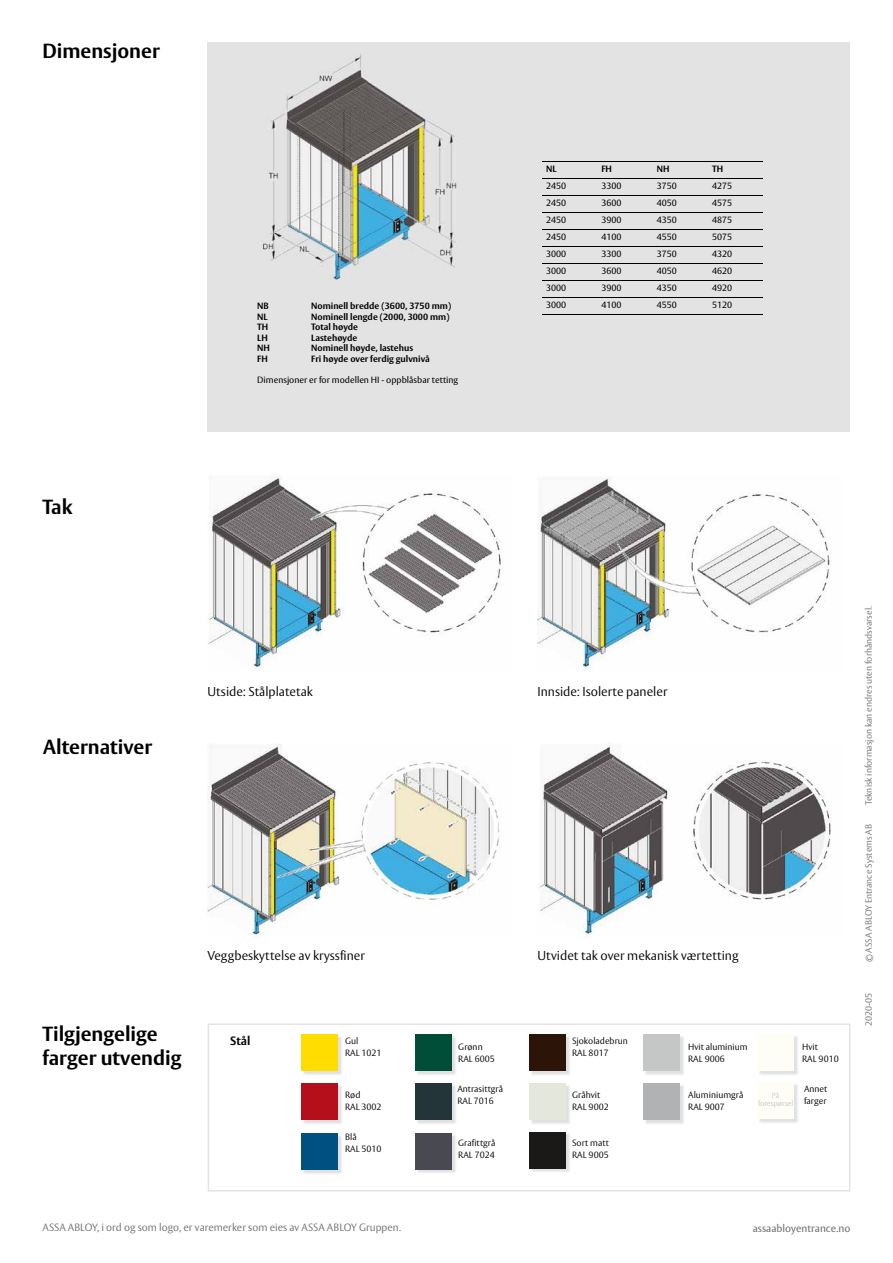
<style>
.page{position:relative;width:893px;height:1263px;background:#fff}
.page>*{position:absolute;margin:0;border:0;box-sizing:border-box;transform-origin:0 0}
.t1{font:700 20.25px/24px "ASSA Vesta";color:#000}
.t2{font:300 12.75px "ASSA Vesta";color:#000}
.t3{font:700 12px "ASSA Vesta";color:#000}
.t4{font:300 10.5px "ASSA Vesta";color:#6f6f6e}
.t5{font:10.5px "ASSA Vesta";color:#6f6f6e}
.t6{font:300 9px/12px "ASSA Vesta";color:#000}
.t7{font:9px "ASSA Vesta";color:#000}
.t8{font:700 9px "ASSA Vesta";color:#000}
.t9{font:300 9px "ASSA Vesta";color:#6f6f6e}
.t10{font:300 7.5px/8.9px "ASSA Vesta";letter-spacing:-.01em;color:#c5c6c6;text-align:center}
</style>
<div class="page">
<div style="left:207px;top:43px;width:643px;height:389px;background:#e3e3e3"></div>
<img style="left:262px;top:54px;width:195px;height:225px">
<svg style="left:208px;top:1023px;width:642px;height:168px"></svg>
<img style="left:537px;top:477px;width:294px;height:193px">
<img style="left:539px;top:743px;width:292px;height:195px">
<img style="left:208px;top:744px;width:292px;height:194px">
<img style="left:207px;top:476px;width:294px;height:194px">
<hr style="left:542px;top:161px;width:55px;height:1px;background:#000">
<hr style="left:597px;top:161px;width:55px;height:1px;background:#000">
<hr style="left:652px;top:161px;width:56px;height:1px;background:#000">
<hr style="left:708px;top:161px;width:55px;height:1px;background:#000">
<hr style="left:542px;top:178px;width:55px;height:1px;background:#000">
<hr style="left:597px;top:178px;width:55px;height:1px;background:#000">
<hr style="left:652px;top:178px;width:56px;height:1px;background:#000">
<hr style="left:708px;top:178px;width:55px;height:1px;background:#000">
<hr style="left:542px;top:195px;width:55px;height:1px;background:#000">
<hr style="left:597px;top:195px;width:55px;height:1px;background:#000">
<hr style="left:652px;top:195px;width:56px;height:1px;background:#000">
<hr style="left:708px;top:195px;width:55px;height:1px;background:#000">
<hr style="left:542px;top:212px;width:55px;height:1px;background:#000">
<hr style="left:597px;top:212px;width:55px;height:1px;background:#000">
<hr style="left:652px;top:212px;width:56px;height:1px;background:#000">
<hr style="left:708px;top:212px;width:55px;height:1px;background:#000">
<hr style="left:542px;top:229px;width:55px;height:1px;background:#000">
<hr style="left:597px;top:229px;width:55px;height:1px;background:#000">
<hr style="left:652px;top:229px;width:56px;height:1px;background:#000">
<hr style="left:708px;top:229px;width:55px;height:1px;background:#000">
<hr style="left:542px;top:246px;width:55px;height:1px;background:#000">
<hr style="left:597px;top:246px;width:55px;height:1px;background:#000">
<hr style="left:652px;top:246px;width:56px;height:1px;background:#000">
<hr style="left:708px;top:246px;width:55px;height:1px;background:#000">
<hr style="left:542px;top:263px;width:55px;height:1px;background:#000">
<hr style="left:597px;top:263px;width:55px;height:1px;background:#000">
<hr style="left:652px;top:263px;width:56px;height:1px;background:#000">
<hr style="left:708px;top:263px;width:55px;height:1px;background:#000">
<hr style="left:542px;top:280px;width:55px;height:1px;background:#000">
<hr style="left:597px;top:280px;width:55px;height:1px;background:#000">
<hr style="left:652px;top:280px;width:56px;height:1px;background:#000">
<hr style="left:708px;top:280px;width:55px;height:1px;background:#000">
<hr style="left:542px;top:297px;width:55px;height:1px;background:#000">
<hr style="left:597px;top:297px;width:55px;height:1px;background:#000">
<hr style="left:652px;top:297px;width:56px;height:1px;background:#000">
<hr style="left:708px;top:297px;width:55px;height:1px;background:#000">
<hr style="left:542px;top:314px;width:55px;height:1px;background:#000">
<hr style="left:597px;top:314px;width:55px;height:1px;background:#000">
<hr style="left:652px;top:314px;width:56px;height:1px;background:#000">
<hr style="left:708px;top:314px;width:55px;height:1px;background:#000">
<h1 class="t1" style="left:43px;top:40px;width:119px">Dimensjoner</h1>
<p class="t8" style="left:257px;top:300px;width:13px">NB</p>
<p class="t8" style="left:311px;top:300px;width:141px">Nominell bredde (3600, 3750 mm)</p>
<p class="t8" style="left:257px;top:311px;width:12px">NL</p>
<p class="t8" style="left:311px;top:311px;width:140px">Nominell lengde (2000, 3000 mm)</p>
<p class="t8" style="left:257px;top:321px;width:13px">TH</p>
<p class="t8" style="left:311px;top:321px;width:48px">Total høyde</p>
<p class="t8" style="left:257px;top:332px;width:12px">LH</p>
<p class="t8" style="left:311px;top:332px;width:47px">Lastehøyde</p>
<p class="t8" style="left:257px;top:342px;width:14px">NH</p>
<p class="t8" style="left:311px;top:342px;width:103px">Nominell høyde, lastehus</p>
<p class="t8" style="left:257px;top:353px;width:12px">FH</p>
<p class="t8" style="left:311px;top:353px;width:120px">Fri høyde over ferdig gulvnivå</p>
<p class="t7" style="left:257px;top:374px;width:203px">Dimensjoner er for modellen HI - oppblåsbar tetting</p>
<p class="t8" style="left:546px;top:164px;width:12px">NL</p>
<p class="t8" style="left:601px;top:164px;width:12px">FH</p>
<p class="t8" style="left:657px;top:164px;width:14px">NH</p>
<p class="t8" style="left:712px;top:164px;width:13px">TH</p>
<p class="t7" style="left:546px;top:181px;width:22px">2450</p>
<p class="t7" style="left:601px;top:181px;width:22px">3300</p>
<p class="t7" style="left:657px;top:181px;width:22px">3750</p>
<p class="t7" style="left:712px;top:181px;width:22px">4275</p>
<p class="t7" style="left:546px;top:198px;width:22px">2450</p>
<p class="t7" style="left:601px;top:198px;width:22px">3600</p>
<p class="t7" style="left:657px;top:198px;width:22px">4050</p>
<p class="t7" style="left:712px;top:198px;width:22px">4575</p>
<p class="t7" style="left:546px;top:215px;width:22px">2450</p>
<p class="t7" style="left:601px;top:215px;width:22px">3900</p>
<p class="t7" style="left:657px;top:215px;width:22px">4350</p>
<p class="t7" style="left:712px;top:215px;width:22px">4875</p>
<p class="t7" style="left:546px;top:232px;width:22px">2450</p>
<p class="t7" style="left:601px;top:232px;width:22px">4100</p>
<p class="t7" style="left:657px;top:232px;width:22px">4550</p>
<p class="t7" style="left:712px;top:232px;width:22px">5075</p>
<p class="t7" style="left:546px;top:249px;width:22px">3000</p>
<p class="t7" style="left:601px;top:249px;width:22px">3300</p>
<p class="t7" style="left:657px;top:249px;width:22px">3750</p>
<p class="t7" style="left:712px;top:249px;width:22px">4320</p>
<p class="t7" style="left:546px;top:266px;width:22px">3000</p>
<p class="t7" style="left:601px;top:266px;width:22px">3600</p>
<p class="t7" style="left:657px;top:266px;width:22px">4050</p>
<p class="t7" style="left:712px;top:266px;width:22px">4620</p>
<p class="t7" style="left:546px;top:283px;width:22px">3000</p>
<p class="t7" style="left:601px;top:283px;width:22px">3900</p>
<p class="t7" style="left:657px;top:283px;width:22px">4350</p>
<p class="t7" style="left:712px;top:283px;width:22px">4920</p>
<p class="t7" style="left:546px;top:300px;width:22px">3000</p>
<p class="t7" style="left:601px;top:300px;width:22px">4100</p>
<p class="t7" style="left:657px;top:300px;width:22px">4550</p>
<p class="t7" style="left:712px;top:300px;width:22px">5120</p>
<h1 class="t1" style="left:43px;top:495px;width:31px">Tak</h1>
<h1 class="t1" style="left:43px;top:735px;width:111px">Alternativer</h1>
<h2 class="t2" style="left:207px;top:684px;width:107px">Utside: Stålplatetak</h2>
<h2 class="t2" style="left:537px;top:684px;width:132px">Innside: Isolerte paneler</h2>
<h1 class="t1" style="left:43px;top:1023px;width:140px">Tilgjengelige farger utvendig</h1>
<h2 class="t2" style="left:207px;top:948px;width:159px">Veggbeskyttelse av kryssfiner</h2>
<h2 class="t2" style="left:537px;top:948px;width:203px">Utvidet tak over mekanisk værtetting</h2>
<h3 class="t3" style="left:230px;top:1033px;width:22px">Stål</h3>
<p class="t6" style="left:572px;top:1035px;width:57px">Sjokoladebrun<br>RAL 8017</p>
<p class="t6" style="left:345px;top:1035px;width:38px">Gul<br>RAL 1021</p>
<p class="t6" style="left:802px;top:1041px;width:38px">Hvit<br>RAL 9010</p>
<p class="t6" style="left:804px;top:1083px;width:25px">Annet farger</p>
<p class="t6" style="left:688px;top:1041px;width:61px">Hvit aluminium<br>RAL 9006</p>
<p class="t6" style="left:458px;top:1041px;width:38px">Grønn<br>RAL 6005</p>
<p class="t6" style="left:457px;top:1083px;width:47px">Antrasittgrå<br>RAL 7016</p>
<p class="t6" style="left:688px;top:1089px;width:57px">Aluminiumgrå<br>RAL 9007</p>
<p class="t6" style="left:572px;top:1089px;width:38px">Gråhvit<br>RAL 9002</p>
<p class="t6" style="left:572px;top:1137px;width:38px">Sort matt<br>RAL 9005</p>
<p class="t6" style="left:345px;top:1089px;width:38px">Rød<br>RAL 3002</p>
<p class="t6" style="left:345px;top:1131px;width:38px">Blå<br>RAL 5010</p>
<p class="t10" style="left:758px;top:1091px;width:37px">På forespørsel</p>
<p class="t6" style="left:458px;top:1137px;width:39px">Grafittgrå<br>RAL 7024</p>
<p class="t9" style="left:863px;top:805px;width:200px;rotate:-90deg">Teknisk informasjon kan endres uten forhåndsvarsel.</p>
<p class="t9" style="left:863px;top:962px;width:140px;rotate:-90deg">© ASSA ABLOY Entrance Systems AB</p>
<p class="t9" style="left:863px;top:1026px;width:35px;rotate:-90deg">2020-05</p>
<p class="t4" style="left:43px;top:1221px;width:360px">ASSA ABLOY, i ord og som logo, er varemerker som eies av ASSA ABLOY Gruppen.</p>
<p class="t5" style="left:753px;top:1222px;width:99px">assaabloyentrance.no</p>
</div>
